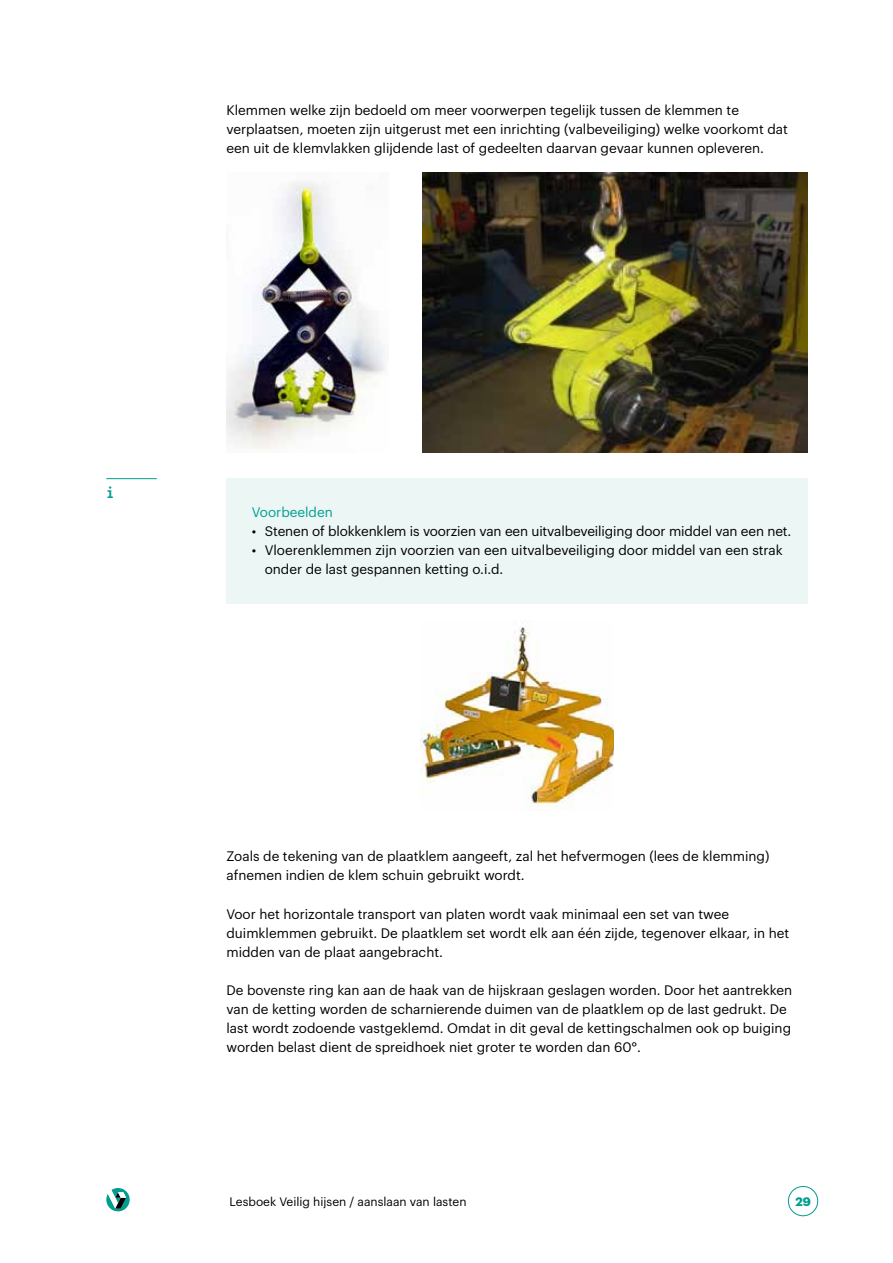
<style>
.page{position:relative;width:893px;height:1263px;background:#fff}
.page>*{position:absolute;margin:0;border:0;box-sizing:border-box;transform-origin:0 0}
.t1{font:700 16.5px "Inconsolata";color:#009e8f}
.t2{font:13.5px/19.2px "Graphik";color:#000}
.t3{font:13.5px "Graphik";color:#009e8f}
.t4{font:12px "Graphik";color:#000}
.t5{font:700 12px "Graphik";color:#009e8f}
</style>
<div class="page">
<div style="left:788px;top:1186px;width:30px;height:30px;border:1px solid #009e8f;border-radius:50%"></div>
<svg style="left:106px;top:1188px;width:24px;height:23px"></svg>
<img style="left:226px;top:182px;width:159px;height:267px">
<img style="left:423px;top:172px;width:385px;height:281px">
<img style="left:420px;top:622px;width:194px;height:188px">
<div style="left:226px;top:479px;width:582px;height:125px;background:#ecf6f5"></div>
<hr style="left:106px;top:478px;width:51px;height:1px;background:#009e8f">
<p class="t2" style="left:226px;top:99px;width:563px">Klemmen welke zijn bedoeld om meer voorwerpen tegelijk tussen de klemmen te verplaatsen, moeten zijn uitgerust met een inrichting (valbeveiliging) welke voorkomt dat een uit de klemvlakken glijdende last of gedeelten daarvan gevaar kunnen opleveren.</p>
<p class="t1" style="left:106px;top:481px;width:10px">i</p>
<p class="t3" style="left:252px;top:502px;width:82px">Voorbeelden</p>
<p class="t2" style="left:252px;top:520px;width:541px">• Stenen of blokkenklem is voorzien van een uitvalbeveiliging door middel van een net.</p>
<p class="t2" style="left:265px;top:539px;width:520px;text-indent:-13px">• Vloerenklemmen zijn voorzien van een uitvalbeveiliging door middel van een strak onder de last gespannen ketting o.i.d.</p>
<p class="t2" style="left:226px;top:845px;width:544px">Zoals de tekening van de plaatklem aangeeft, zal het hefvermogen (lees de klemming) afnemen indien de klem schuin gebruikt wordt.</p>
<p class="t2" style="left:226px;top:903px;width:564px">Voor het horizontale transport van platen wordt vaak minimaal een set van twee duimklemmen gebruikt. De plaatklem set wordt elk aan één zijde, tegenover elkaar, in het midden van de plaat aangebracht.</p>
<p class="t2" style="left:226px;top:979px;width:567px">De bovenste ring kan aan de haak van de hijskraan geslagen worden. Door het aantrekken van de ketting worden de scharnierende duimen van de plaatklem op de last gedrukt. De last wordt zodoende vastgeklemd. Omdat in dit geval de kettingschalmen ook op buiging worden belast dient de spreidhoek niet groter te worden dan 60°.</p>
<p class="t4" style="left:230px;top:1192px;width:239px">Lesboek Veilig hijsen / aanslaan van lasten</p>
<p class="t5" style="left:795px;top:1192px;width:17px">29</p>
</div>
